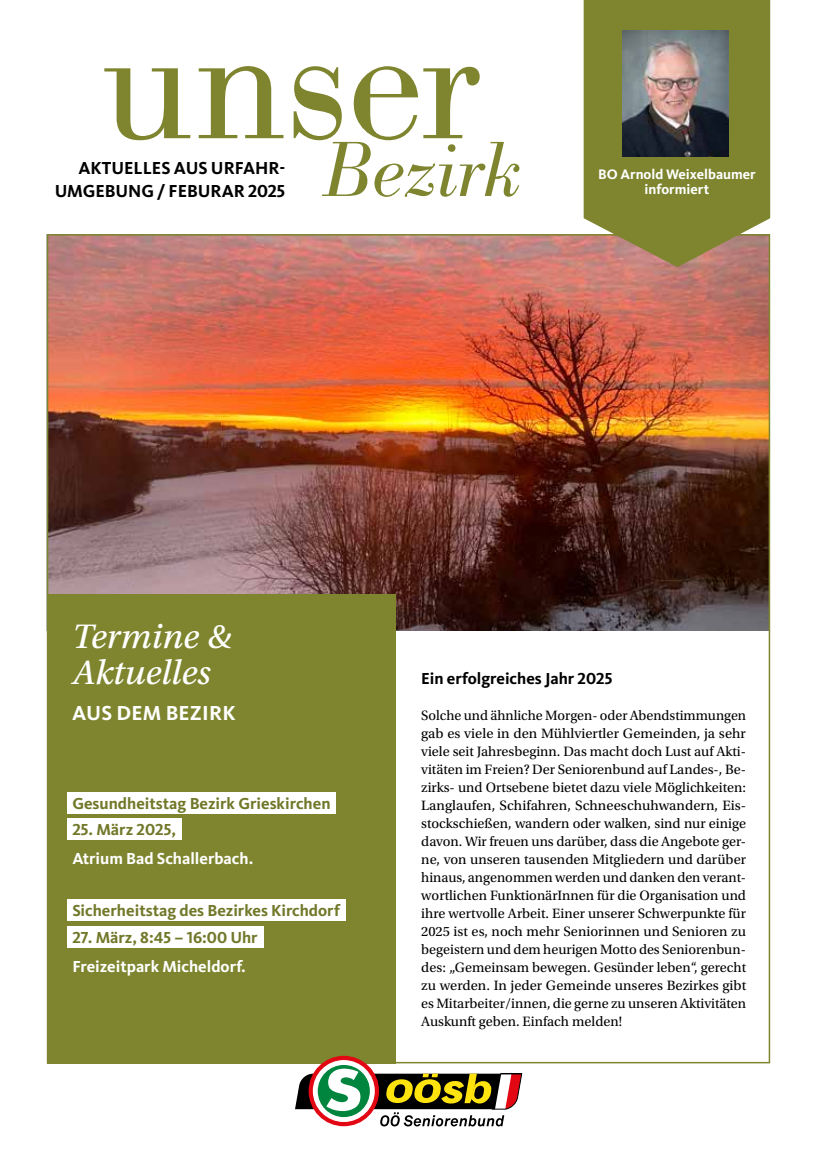
<style>
.page{position:relative;width:817px;height:1157px;background:#fff}
.page>*{position:absolute;margin:0;border:0;box-sizing:border-box;transform-origin:0 0}
.t1{font:300 170.1px "Bodoni Berthold BQ";letter-spacing:-.015em;color:#7e852e}
.t2{font:italic 300 76.5px "Bodoni Berthold BQ";letter-spacing:-.01em;color:#7e852e}
.t3{font:36px/36px "Utopia Std Capt It";color:#fff}
.t4{font:700 21px "Kievit OT";letter-spacing:.01em;color:#fff}
.t5{font:700 18px/22.4px "Kievit OT";color:#000;text-align:right}
.t6{font:700 16.5px "Kievit OT";color:#717829}
.t7{font:700 16.5px "Kievit OT";color:#fff}
.t8{font:700 16.5px "Kievit OT";color:#000}
.t9{font:14.25px/18px "Utopia Std";color:#000;text-align:justify}
.t10{font:700 14.25px/15px "Kievit OT";color:#fff;text-align:center}
</style>
<div class="page">
<img style="left:50px;top:237px;width:717px;height:393px">
<div style="left:47px;top:594px;width:348px;height:469px;background:#7e852e"></div>
<div style="left:67px;top:792px;width:269px;height:21px;background:#fff"></div>
<div style="left:67px;top:818px;width:114px;height:22px;background:#fff"></div>
<div style="left:67px;top:899px;width:278px;height:22px;background:#fff"></div>
<div style="left:67px;top:925px;width:196px;height:22px;background:#fff"></div>
<svg style="left:583px;top:0;width:187px;height:267px;background:#868639"></svg>
<svg style="left:295px;top:1055px;width:226px;height:71px"></svg>
<img style="left:622px;top:30px;width:106px;height:126px">
<h1 class="t1" style="left:102px;top:-16px;width:380px">unser</h1>
<h2 class="t2" style="left:323px;top:126px;width:199px">Bezirk</h2>
<p class="t5" style="left:55px;top:157px;width:232px">AKTUELLES AUS URFAHR-<br>UMGEBUNG / FEBURAR 2025</p>
<p class="t10" style="left:598px;top:166px;width:159px">BO Arnold Weixelbaumer informiert</p>
<h3 class="t3" style="left:72px;top:619px;width:161px">Termine &amp;<br>Aktuelles</h3>
<h3 class="t4" style="left:72px;top:701px;width:165px">AUS DEM BEZIRK</h3>
<p class="t6" style="left:72px;top:793px;width:260px">Gesundheitstag Bezirk Grieskirchen</p>
<p class="t6" style="left:72px;top:820px;width:105px">25. März 2025,</p>
<p class="t7" style="left:72px;top:849px;width:182px">Atrium Bad Schallerbach.</p>
<p class="t6" style="left:72px;top:901px;width:269px">Sicherheitstag des Bezirkes Kirchdorf</p>
<p class="t6" style="left:72px;top:927px;width:187px">27. März, 8:45 – 16:00 Uhr</p>
<p class="t7" style="left:72px;top:957px;width:175px">Freizeitpark Micheldorf.</p>
<p class="t8" style="left:421px;top:669px;width:193px">Ein erfolgreiches Jahr 2025</p>
<p class="t9" style="left:421px;top:707px;width:326px">Solche und ähnliche Morgen- oder Abendstimmungen gab es viele in den Mühlviertler Gemeinden, ja sehr viele seit Jahresbeginn. Das macht doch Lust auf Akti&shy;vitäten im Freien? Der Seniorenbund auf Landes-, Be&shy;zirks- und Ortsebene bietet dazu viele Möglichkeiten:<br>Langlaufen, Schifahren, Schneeschuhwandern, Eis&shy;stockschießen, wandern oder walken, sind nur einige davon. Wir freuen uns darüber, dass die Angebote ger&shy;ne, von unseren tausenden Mitgliedern und darüber hinaus, angenommen werden und danken den verant&shy;wortlichen FunktionärInnen für die Organisation und ihre wertvolle Arbeit. Einer unserer Schwerpunkte für 2025 ist es, noch mehr Seniorinnen und Senioren zu begeistern und dem heurigen Motto des Seniorenbun&shy;des: „Gemeinsam bewegen. Gesünder leben“, gerecht zu werden. In jeder Gemeinde unseres Bezirkes gibt es Mitarbeiter/innen, die gerne zu unseren Aktivitäten Auskunft geben. Einfach melden!</p>
</div>
